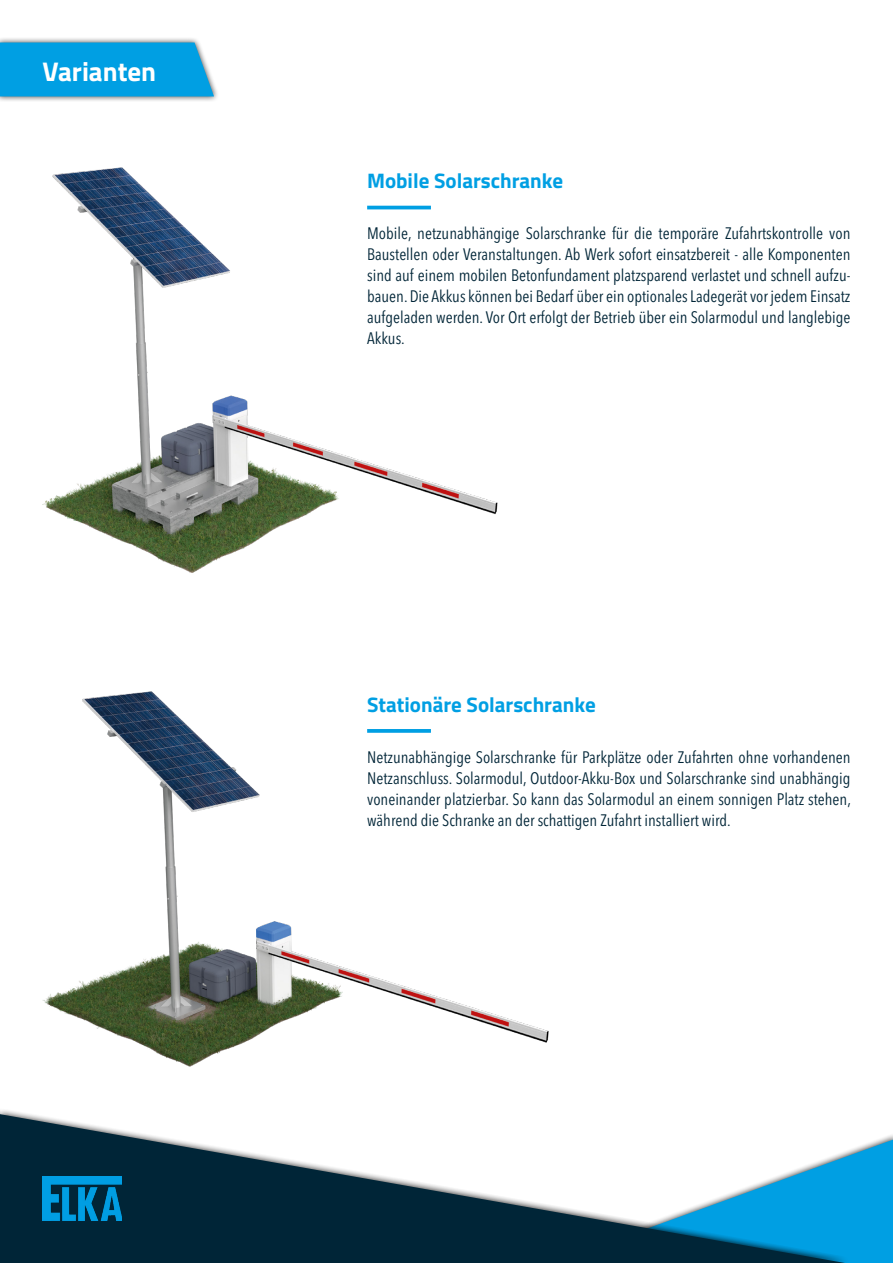
<style>
.page{position:relative;width:893px;height:1263px;background:#fff}
.page>*{position:absolute;margin:0;border:0;box-sizing:border-box;transform-origin:0 0}
.t1{font:700 27px "Titillium Web";color:#fff}
.t2{font:700 21px "Titillium Web";color:#009fe3}
.t3{font:condensed 16.5px/21px "Avenir Next LT Pro";color:#002537;text-align:justify}
</style>
<div class="page">
<svg style="left:850px;top:1139px;width:43px;height:124px;background:#0fa3e2"></svg>
<svg style="left:0;top:1110px;width:850px;height:153px"></svg>
<svg style="left:0;top:1114px;width:845px;height:149px"></svg>
<img style="left:43px;top:1176px;width:79px;height:44px">
<div style="left:0;top:37px;width:219px;height:65px;background:#000;opacity:.75"></div>
<div style="left:0;top:43px;width:214px;height:53px;background:#009fe3"></div>
<img style="left:43px;top:691px;width:506px;height:376px">
<svg style="left:367px;top:729px;width:64px;height:4px"></svg>
<img style="left:43px;top:167px;width:455px;height:406px">
<hr style="left:367px;top:206px;width:64px;height:3px;background:#009fe3">
<h1 class="t1" style="left:43px;top:51px;width:115px">Varianten</h1>
<p class="t2" style="left:367px;top:165px;width:198px">Mobile Solarschranke</p>
<p class="t3" style="left:367px;top:223px;width:485px">Mobile, netzunabhängige Solarschranke für die temporäre Zufahrtskontrolle von Baustellen oder Veranstaltungen. Ab Werk sofort einsatzbereit - alle Komponenten sind auf einem mobilen Betonfundament platzsparend verlastet und schnell aufzu&shy;bauen. Die Akkus können bei Bedarf über ein optionales Ladegerät vor jedem Einsatz aufgeladen werden. Vor Ort erfolgt der Betrieb über ein Solarmodul und langlebige Akkus.</p>
<p class="t2" style="left:367px;top:688px;width:230px">Stationäre Solarschranke</p>
<p class="t3" style="left:367px;top:746px;width:485px">Netzunabhängige Solarschranke für Parkplätze oder Zufahrten ohne vorhandenen Netzanschluss. Solarmodul, Outdoor-Akku-Box und Solarschranke sind unabhängig voneinander platzierbar. So kann das Solarmodul an einem sonnigen Platz stehen, während die Schranke an der schattigen Zufahrt installiert wird.</p>
</div>
